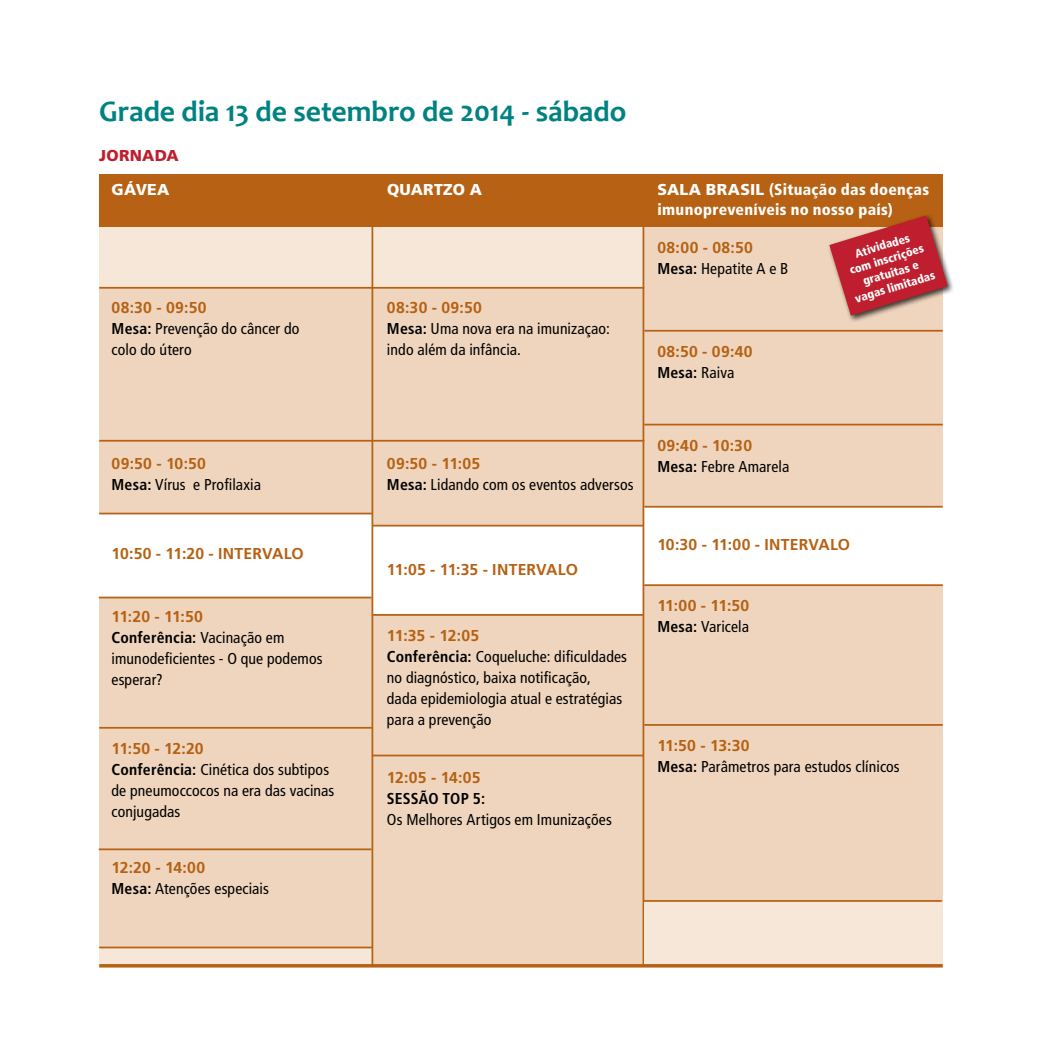
<style>
.page{position:relative;width:1042px;height:1042px;background:#fff}
.page>*{position:absolute;margin:0;border:0;box-sizing:border-box;transform-origin:0 0}
.t1{font:700 29.75px "Candara";letter-spacing:-.005em;color:#008283}
.t2{font:condensed 15.75px/21px "Frutiger LT Std";letter-spacing:.01em;color:#000}
.t3{font:700 15.75px/21px "Frutiger LT Std";letter-spacing:.015em;color:#b66113}
.t4{font:900 condensed 15.75px/19.8px "Frutiger LT Std";letter-spacing:.02em;color:#fff}
.t5{font:900 15.75px "Frutiger LT Std";letter-spacing:.015em;color:#fff}
.t6{font:700 condensed 15.75px "Frutiger LT Std";letter-spacing:.005em;color:#000}
.t7{font:900 15.75px "Frutiger LT Std";letter-spacing:.015em;color:#be1e2d}
.t8{font:900 condensed 11.9px/14.3px "Frutiger LT Std";color:#fff;text-align:center}
.s1{font-stretch:normal}
.s2{font-stretch:condensed;color:#000}
.s3{font-weight:400;font-stretch:condensed;color:#000}
.s4{font-weight:700;font-stretch:normal;color:#b66113}
.s5{font-weight:700}
</style>
<div class="page">
<div style="left:99px;top:223px;width:844px;height:743px;background:#efd5bd"></div>
<div style="left:372px;top:526px;width:271px;height:89px;background:#fff"></div>
<div style="left:99px;top:514px;width:273px;height:83px;background:#fff"></div>
<div style="left:643px;top:507px;width:300px;height:78px;background:#fff"></div>
<div style="left:99px;top:225px;width:544px;height:63px;background:#f6e7d9"></div>
<div style="left:99px;top:174px;width:844px;height:53px;background:#b66113"></div>
<hr style="left:99px;top:287px;width:545px;height:2px;background:#b66113">
<hr style="left:642px;top:196px;width:2px;height:769px;background:#b66113">
<hr style="left:99px;top:440px;width:545px;height:2px;background:#b66113">
<hr style="left:644px;top:584px;width:299px;height:2px;background:#b66113">
<hr style="left:99px;top:513px;width:273px;height:1px;background:#b66113">
<hr style="left:644px;top:424px;width:299px;height:1px;background:#b66113">
<hr style="left:644px;top:330px;width:299px;height:2px;background:#b66113">
<hr style="left:644px;top:724px;width:299px;height:2px;background:#b66113">
<hr style="left:372px;top:754px;width:271px;height:2px;background:#b66113">
<hr style="left:99px;top:727px;width:273px;height:1px;background:#b66113">
<hr style="left:99px;top:848px;width:272px;height:2px;background:#b66113">
<div style="left:644px;top:901px;width:299px;height:64px;background:#f6e7d9"></div>
<div style="left:99px;top:948px;width:273px;height:18px;background:#f6e7d9"></div>
<hr style="left:371px;top:199px;width:2px;height:767px;background:#b66113">
<hr style="left:99px;top:946px;width:273px;height:2px;background:#b66113">
<hr style="left:643px;top:900px;width:299px;height:2px;background:#b66113">
<hr style="left:372px;top:614px;width:271px;height:2px;background:#b66113">
<hr style="left:99px;top:597px;width:272px;height:1px;background:#b66113">
<hr style="left:372px;top:525px;width:271px;height:1px;background:#b66113">
<hr style="left:644px;top:506px;width:299px;height:1px;background:#b66113">
<hr style="left:99px;top:964px;width:844px;height:3px;background:#b66113">
<div style="left:827px;top:213px;width:128px;height:110px;background:#000;opacity:.75"></div>
<svg style="left:829px;top:215px;width:119px;height:101px"></svg>
<h1 class="t1" style="left:99px;top:92px;width:529px">Grade dia 13 de setembro de 2014 - sábado</h1>
<p class="t7" style="left:99px;top:146px;width:81px">JORNADA</p>
<p class="t5" style="left:112px;top:180px;width:59px">GÁVEA</p>
<p class="t5" style="left:387px;top:180px;width:97px">QUARTZO A</p>
<p class="t4" style="left:657px;top:180px;width:273px"><span class="s1">SALA BRASIL</span> (Situação das doenças imunopreveníveis no nosso país)</p>
<p class="t3" style="left:657px;top:237px;width:132px">08:00 - 08:50<br><span class="s2">Mesa:</span> <span class="s3">Hepatite A e B</span></p>
<p class="t2" style="left:112px;top:298px;width:189px"><span class="s4">08:30 - 09:50<br></span><span class="s5">Mesa:</span> Prevenção do câncer do colo do útero</p>
<p class="t2" style="left:387px;top:297px;width:224px"><span class="s4">08:30 - 09:50<br></span><span class="s5">Mesa:</span> Uma nova era na imunizaçao: indo além da infância.</p>
<p class="t8" style="left:840px;top:251px;width:85px;rotate:-17deg">Atividades<br>com inscrições gratuitas e vagas limitadas</p>
<p class="t3" style="left:657px;top:341px;width:97px">08:50 - 09:40<br><span class="s2">Mesa:</span> <span class="s3">Raiva</span></p>
<p class="t2" style="left:112px;top:453px;width:151px"><span class="s4">09:50 - 10:50<br></span><span class="s5">Mesa:</span> Vírus e Profilaxia</p>
<p class="t2" style="left:387px;top:453px;width:248px"><span class="s4">09:50 - 11:05<br></span><span class="s5">Mesa:</span> Lidando com os eventos adversos</p>
<p class="t3" style="left:112px;top:543px;width:194px">10:50 - 11:20 - INTERVALO</p>
<p class="t2" style="left:112px;top:606px;width:212px"><span class="s4">11:20 - 11:50<br></span><span class="s5">Conferência:</span> Vacinação em imunodeficientes - O que podemos esperar?</p>
<p class="t2" style="left:112px;top:738px;width:224px"><span class="s4">11:50 - 12:20<br></span><span class="s5">Conferência:</span> Cinética dos subtipos de pneumoccocos na era das vacinas conjugadas</p>
<p class="t2" style="left:112px;top:857px;width:159px"><span class="s4">12:20 - 14:00<br></span><span class="s5">Mesa:</span> Atenções especiais</p>
<p class="t3" style="left:387px;top:559px;width:193px">11:05 - 11:35 - INTERVALO</p>
<p class="t2" style="left:387px;top:625px;width:242px"><span class="s4">11:35 - 12:05<br></span><span class="s5">Conferência:</span> Coqueluche: dificuldades no diagnóstico, baixa notificação,<br>dada epidemiologia atual e estratégias para a prevenção</p>
<p class="t3" style="left:387px;top:767px;width:95px">12:05 - 14:05</p>
<p class="t6" style="left:387px;top:789px;width:100px">SESSÃO TOP 5:</p>
<p class="t2" style="left:387px;top:809px;width:226px">Os Melhores Artigos em Imunizações</p>
<p class="t2" style="left:657px;top:435px;width:133px"><span class="s4">09:40 - 10:30<br></span><span class="s5">Mesa:</span> Febre Amarela</p>
<p class="t3" style="left:657px;top:534px;width:194px">10:30 - 11:00 - INTERVALO</p>
<p class="t3" style="left:657px;top:595px;width:93px">11:00 - 11:50<br><span class="s2">Mesa:</span> <span class="s3">Varicela</span></p>
<p class="t2" style="left:657px;top:735px;width:244px"><span class="s4">11:50 - 13:30<br></span><span class="s5">Mesa:</span> Parâmetros para estudos clínicos</p>
</div>
